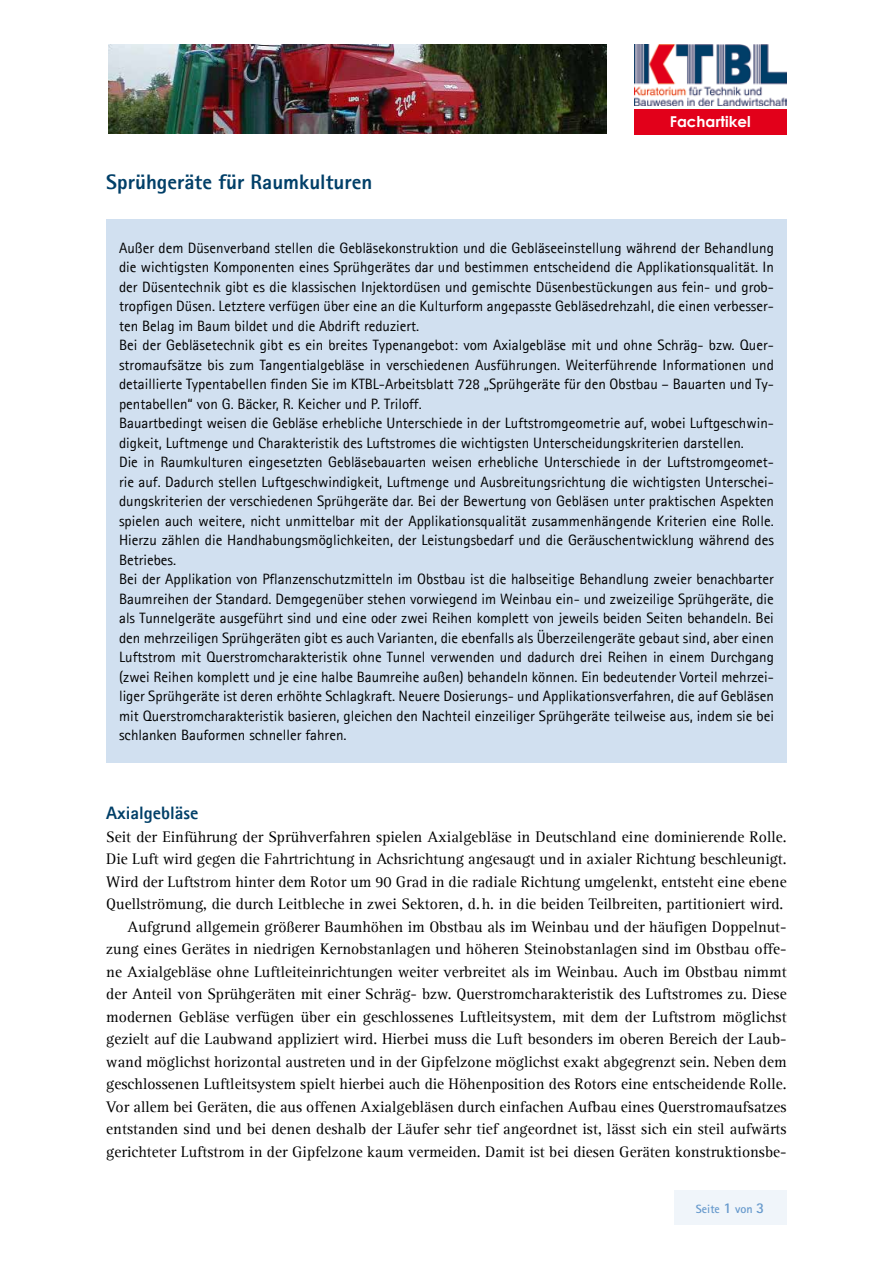
<style>
.page{position:relative;width:893px;height:1263px;background:#fff}
.page>*{position:absolute;margin:0;border:0;box-sizing:border-box;transform-origin:0 0}
.t1{font:800 21px "Agfa Rotis Sans Serif";color:#003f68}
.t2{font:800 18px "Agfa Rotis Sans Serif";color:#003f68}
.t3{font:15.75px/22.5px "Agfa Rotis Serif";color:#000;text-align:right}
.t4{font:15px/19.5px "Agfa Rotis Sans Serif";color:#000}
.t5{font:700 15px "Century Gothic";color:#fff}
.t6{font:700 12px "Rotis Sans Serif Pro";color:#69c}
.s1{font-size:15px}
</style>
<div class="page">
<img style="left:634px;top:44px;width:152px;height:61px">
<div style="left:674px;top:1191px;width:112px;height:34px;background:#f0f5fa"></div>
<div style="left:634px;top:109px;width:153px;height:25px;background:#e2001a"></div>
<img style="left:108px;top:45px;width:499px;height:89px">
<div style="left:106px;top:219px;width:681px;height:543px;background:#d1e0f0"></div>
<h1 class="t1" style="left:106px;top:169px;width:268px">Sprühgeräte für Raumkulturen</h1>
<p class="t5" style="left:670px;top:111px;width:82px">Fachartikel</p>
<p class="t4" style="left:119px;top:238px;width:656px">Außer dem Düsenverband stellen die Gebläsekonstruktion und die Gebläseeinstellung während der Behandlung die wichtigsten Komponenten eines Sprühgerätes dar und bestimmen entscheidend die Applikationsqualität. In der Düsentechnik gibt es die klassischen Injektordüsen und gemischte Düsenbestückungen aus fein- und grob&shy;tropfigen Düsen. Letztere verfügen über eine an die Kulturform angepasste Gebläsedrehzahl, die einen verbesser&shy;ten Belag im Baum bildet und die Abdrift reduziert.<br>Bei der Gebläsetechnik gibt es ein breites Typenangebot: vom Axialgebläse mit und ohne Schräg- bzw. Quer&shy;stromaufsätze bis zum Tangentialgebläse in verschiedenen Ausführungen. Weiterführende Informationen und detaillierte Typentabellen finden Sie im KTBL-Arbeitsblatt 728 „Sprühgeräte für den Obstbau – Bauarten und Ty&shy;pentabellen“ von G. Bäcker, R. Keicher und P. Triloff.<br>Bauartbedingt weisen die Gebläse erhebliche Unterschiede in der Luftstromgeometrie auf, wobei Luftgeschwin&shy;digkeit, Luftmenge und Charakteristik des Luftstromes die wichtigsten Unterscheidungskriterien darstellen.<br>Die in Raumkulturen eingesetzten Gebläsebauarten weisen erhebliche Unterschiede in der Luftstromgeomet&shy;rie auf. Dadurch stellen Luftgeschwindigkeit, Luftmenge und Ausbreitungsrichtung die wichtigsten Unterschei&shy;dungskriterien der verschiedenen Sprühgeräte dar. Bei der Bewertung von Gebläsen unter praktischen Aspekten spielen auch weitere, nicht unmittelbar mit der Applikationsqualität zusammenhängende Kriterien eine Rolle.<br>Hierzu zählen die Handhabungsmöglichkeiten, der Leistungsbedarf und die Geräuschentwicklung während des Betriebes.<br>Bei der Applikation von Pflanzenschutzmitteln im Obstbau ist die halbseitige Behandlung zweier benachbarter Baumreihen der Standard. Demgegenüber stehen vorwiegend im Weinbau ein- und zweizeilige Sprühgeräte, die als Tunnelgeräte ausgeführt sind und eine oder zwei Reihen komplett von jeweils beiden Seiten behandeln. Bei den mehrzeiligen Sprühgeräten gibt es auch Varianten, die ebenfalls als Überzeilengeräte gebaut sind, aber einen Luftstrom mit Querstromcharakteristik ohne Tunnel verwenden und dadurch drei Reihen in einem Durchgang (zwei Reihen komplett und je eine halbe Baumreihe außen) behandeln können. Ein bedeutender Vorteil mehrzei&shy;liger Sprühgeräte ist deren erhöhte Schlagkraft. Neuere Dosierungs- und Applikationsverfahren, die auf Gebläsen mit Querstromcharakteristik basieren, gleichen den Nachteil einzeiliger Sprühgeräte teilweise aus, indem sie bei schlanken Bauformen schneller fahren.</p>
<p class="t2" style="left:106px;top:801px;width:94px">Axialgebläse</p>
<p class="t3" style="left:106px;top:825px;width:682px">Seit der Einführung der Sprühverfahren spielen Axialgebläse in Deutschland eine dominierende Rolle.<br>Die Luft wird gegen die Fahrtrichtung in Achsrichtung angesaugt und in axialer Richtung beschleunigt.<br>Wird der Luftstrom hinter dem Rotor um 90 Grad in die radiale Richtung umgelenkt, entsteht eine ebene Quellströmung, die durch Leitbleche in zwei Sektoren, d.h. in die beiden Teilbreiten, partitioniert wird.<br>Aufgrund allgemein größerer Baumhöhen im Obstbau als im Weinbau und der häufigen Doppelnut&shy;zung eines Gerätes in niedrigen Kernobstanlagen und höheren Steinobstanlagen sind im Obstbau offe&shy;ne Axialgebläse ohne Luftleiteinrichtungen weiter verbreitet als im Weinbau. Auch im Obstbau nimmt der Anteil von Sprühgeräten mit einer Schräg- bzw. Querstromcharakteristik des Luftstromes zu. Diese modernen Gebläse verfügen über ein geschlossenes Luftleitsystem, mit dem der Luftstrom möglichst gezielt auf die Laubwand appliziert wird. Hierbei muss die Luft besonders im oberen Bereich der Laub&shy;wand möglichst horizontal austreten und in der Gipfelzone möglichst exakt abgegrenzt sein. Neben dem geschlossenen Luftleitsystem spielt hierbei auch die Höhenposition des Rotors eine entscheidende Rolle.<br>Vor allem bei Geräten, die aus offenen Axialgebläsen durch einfachen Aufbau eines Querstromaufsatzes entstanden sind und bei denen deshalb der Läufer sehr tief angeordnet ist, lässt sich ein steil aufwärts gerichteter Luftstrom in der Gipfelzone kaum vermeiden. Damit ist bei diesen Geräten konstruktionsbe-</p>
<p class="t6" style="left:696px;top:1201px;width:70px">Seite <span class="s1">1</span> von <span class="s1">3</span></p>
</div>
